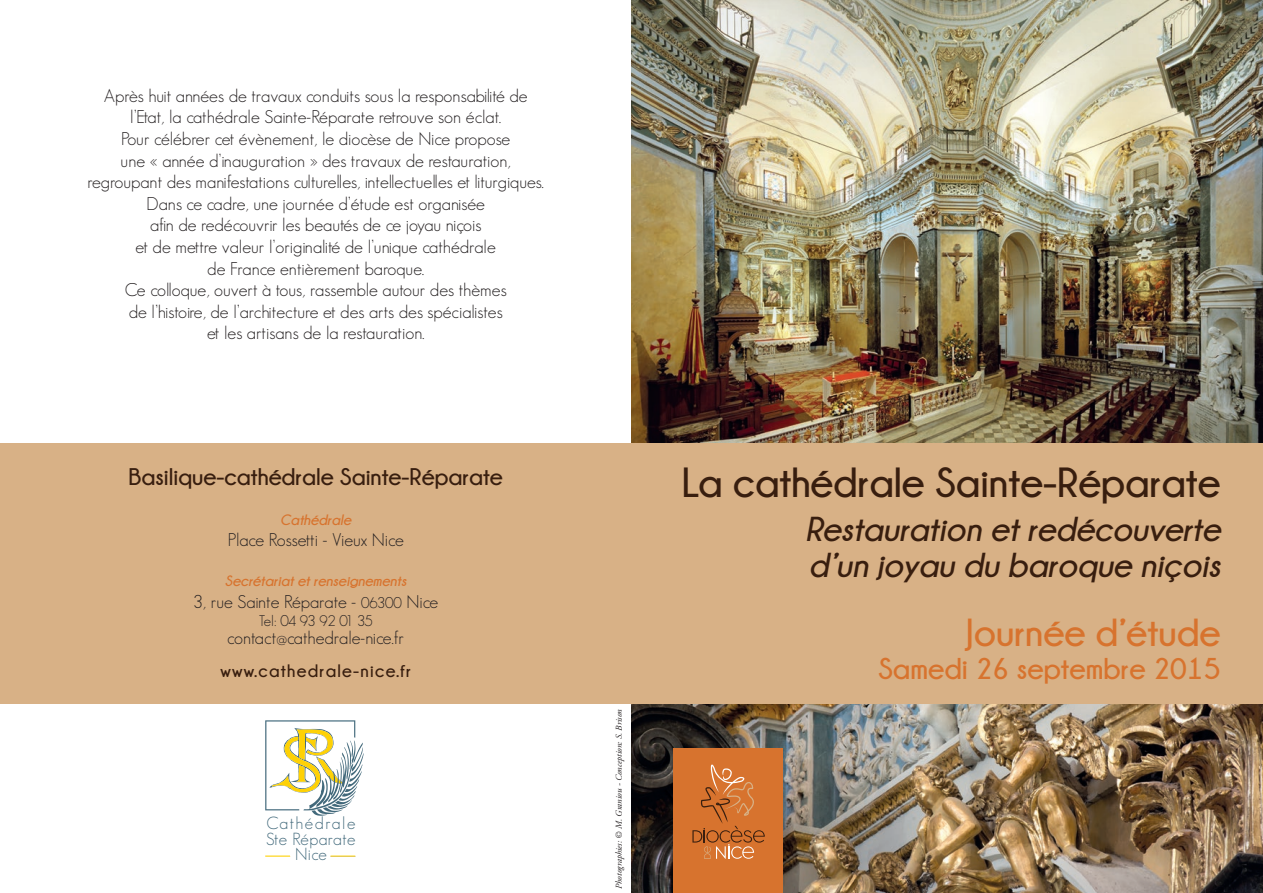
<style>
.page{position:relative;width:1263px;height:893px;background:#fff}
.page>*{position:absolute;margin:0;border:0;box-sizing:border-box;transform-origin:0 0}
.t1{font:700 42px "Champagne&Limousines";color:#381e0f}
.t2{font:700 39px "Champagne&Limousines";color:#d7732e}
.t3{font:italic 700 34.5px "Champagne&Limousines";color:#381e0f}
.t4{font:700 30px "Champagne&Limousines";color:#d7732e}
.t5{font:700 24px "Champagne&Limousines";color:#381e0f}
.t6{font:300 18px/21.6px "Geosans";color:#231f20;text-align:center}
.t7{font:700 18px "Champagne&Limousines";letter-spacing:.07em;color:#381e0f}
.t8{font:300 17.1px/15.3px "Geosans";letter-spacing:.025em;color:#42697b;text-align:center}
.t9{font:italic 700 15px "Champagne&Limousines";color:#d7732e}
.t10{font:300 15px "Geosans";letter-spacing:-.06em;color:#231f20}
.t11{font:italic 9px "Adobe Garamond Pro";color:#231f20}
.s1{font-size:15px}
</style>
<div class="page">
<img style="left:631px;top:704px;width:632px;height:189px">
<img style="left:631px;top:0;width:632px;height:443px">
<div style="left:0;top:443px;width:1263px;height:261px;background:#d8b186"></div>
<svg style="left:265px;top:856px;width:25px;height:1px"></svg>
<svg style="left:330px;top:856px;width:25px;height:1px"></svg>
<svg style="left:265px;top:720px;width:99px;height:96px"></svg>
<div style="left:674px;top:748px;width:109px;height:145px;background:#d7732e"></div>
<svg style="left:692px;top:764px;width:73px;height:95px"></svg>
<p class="t6" style="left:104px;top:85px;width:425px">Après huit années de travaux conduits sous la responsabilité de l’Etat, la cathédrale Sainte-Réparate retrouve son éclat.</p>
<p class="t6" style="left:121px;top:128px;width:392px;text-align:left">Pour célébrer cet évènement, le diocèse de Nice propose une « année d’inauguration » des travaux de restauration,</p>
<p class="t6" style="left:88px;top:171px;width:458px">regroupant des manifestations culturelles, intellectuelles et liturgiques.</p>
<p class="t6" style="left:136px;top:193px;width:362px">Dans ce cadre, une journée d’étude est organisée afin de redécouvrir les beautés de ce joyau niçois<br>et de mettre valeur l’originalité de l’unique cathédrale de France entièrement baroque.</p>
<p class="t6" style="left:125px;top:279px;width:383px">Ce colloque, ouvert à tous, rassemble autour des thèmes de l’histoire, de l’architecture et des arts des spécialistes et les artisans de la restauration.</p>
<p class="t5" style="left:129px;top:464px;width:376px">Basilique-cathédrale Sainte-Réparate</p>
<p class="t9" style="left:280px;top:511px;width:72px">Cathédrale</p>
<p class="t6" style="left:228px;top:529px;width:178px">Place Rossetti - Vieux Nice</p>
<p class="t9" style="left:225px;top:572px;width:183px">Secrétariat et renseignements</p>
<p class="t6" style="left:193px;top:591px;width:247px">3, rue Sainte Réparate - <span class="s1">06300</span> Nice</p>
<p class="t10" style="left:259px;top:612px;width:115px">Tel: 04 93 92 01 35</p>
<p class="t6" style="left:227px;top:627px;width:178px">contact@cathedrale-nice.fr</p>
<p class="t7" style="left:220px;top:660px;width:192px">www.cathedrale-nice.fr</p>
<p class="t8" style="left:266px;top:816px;width:91px">Cathédrale<br>Ste Réparate<br>Nice</p>
<p class="t11" style="left:614px;top:889px;width:181px;rotate:-90deg">Photographies: © M. Graniou - Conception: S. Brison</p>
<p class="t1" style="left:682px;top:459px;width:540px">La cathédrale Sainte-Réparate</p>
<p class="t3" style="left:805px;top:510px;width:417px">Restauration et redécouverte</p>
<p class="t3" style="left:808px;top:546px;width:413px">d’un joyau du baroque niçois</p>
<p class="t2" style="left:966px;top:611px;width:256px">Journée d’étude</p>
<p class="t4" style="left:878px;top:652px;width:344px">Samedi 26 septembre 2015</p>
</div>
